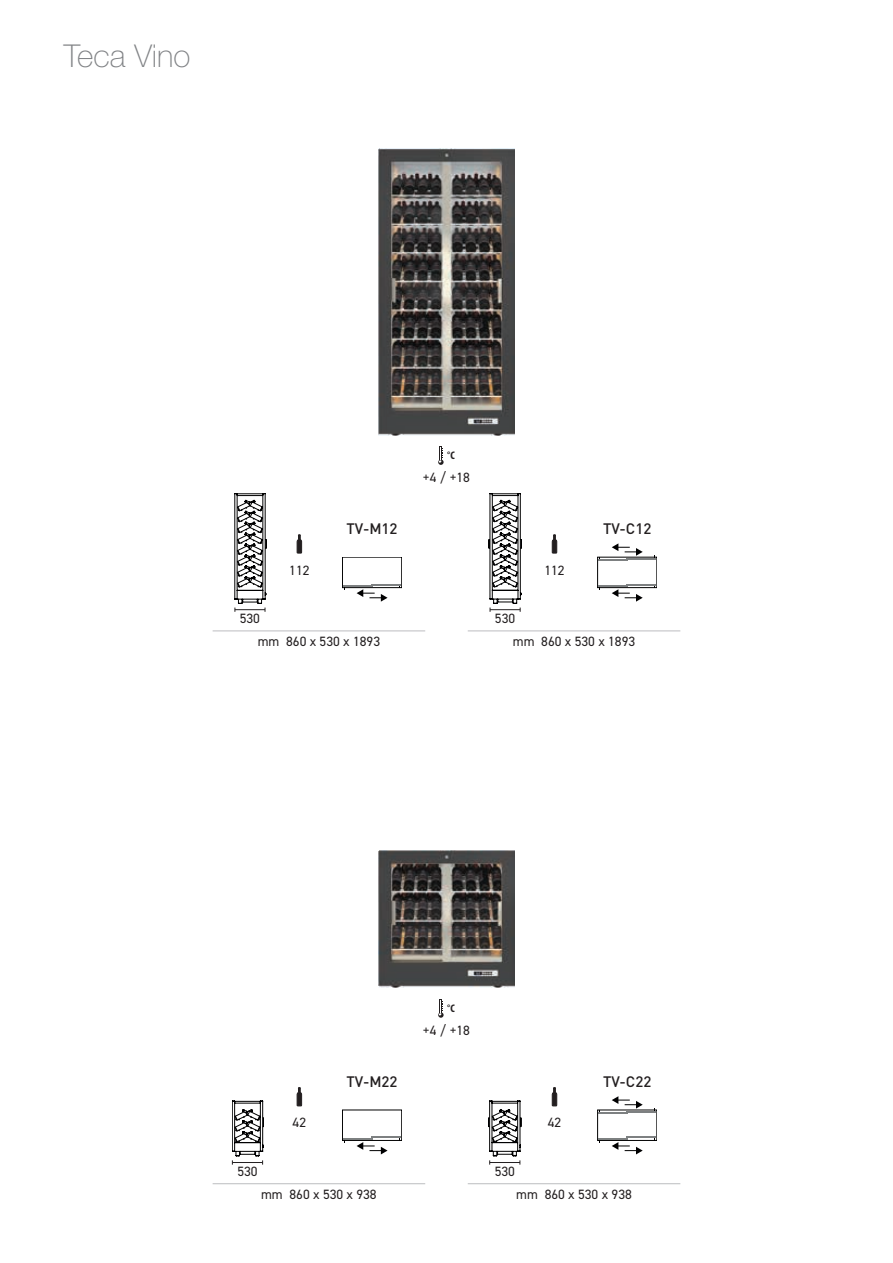
<style>
.page{position:relative;width:893px;height:1263px;background:#fff}
.page>*{position:absolute;margin:0;border:0;box-sizing:border-box;transform-origin:0 0}
.t1{font:100 31.5px "Helvetica Neue";color:#808285}
.t2{font:500 15px "DIN Pro";color:#231f20}
.t3{font:13.5px "DIN2014";color:#231f20}
.t4{font:700 condensed 10.95px "Myriad Pro";color:#231f20}
</style>
<div class="page">
<svg style="left:438px;top:446px;width:6px;height:19px"></svg>
<svg style="left:297px;top:535px;width:5px;height:18px"></svg>
<svg style="left:552px;top:535px;width:5px;height:18px"></svg>
<hr style="left:213px;top:631px;width:212px;height:1px;background:#bcbdc0">
<hr style="left:468px;top:631px;width:212px;height:1px;background:#bcbdc0">
<svg style="left:235px;top:493px;width:32px;height:119px"></svg>
<img style="left:379px;top:149px;width:135px;height:287px">
<svg style="left:342px;top:557px;width:60px;height:45px"></svg>
<hr style="left:343px;top:586px;width:30px;height:1px;background:#7d8081">
<hr style="left:371px;top:584px;width:30px;height:1px;background:#7d8081">
<svg style="left:597px;top:543px;width:60px;height:59px"></svg>
<hr style="left:626px;top:558px;width:30px;height:1px;background:#7d8081">
<hr style="left:598px;top:560px;width:30px;height:1px;background:#7d8081">
<svg style="left:489px;top:493px;width:33px;height:119px"></svg>
<svg style="left:438px;top:999px;width:6px;height:19px"></svg>
<svg style="left:297px;top:1087px;width:5px;height:19px"></svg>
<svg style="left:552px;top:1087px;width:5px;height:19px"></svg>
<hr style="left:213px;top:1183px;width:212px;height:1px;background:#bcbdc0">
<hr style="left:468px;top:1183px;width:212px;height:1px;background:#bcbdc0">
<svg style="left:342px;top:1110px;width:60px;height:44px"></svg>
<hr style="left:343px;top:1138px;width:30px;height:2px;background:#7d8081">
<hr style="left:371px;top:1137px;width:30px;height:1px;background:#7d8081">
<svg style="left:597px;top:1096px;width:60px;height:58px"></svg>
<hr style="left:626px;top:1111px;width:30px;height:1px;background:#7d8081">
<hr style="left:598px;top:1112px;width:30px;height:2px;background:#7d8081">
<svg style="left:232px;top:1101px;width:32px;height:63px"></svg>
<svg style="left:488px;top:1101px;width:33px;height:63px"></svg>
<img style="left:379px;top:850px;width:135px;height:137px">
<h1 class="t1" style="left:64px;top:38px;width:128px">Teca Vino</h1>
<p class="t4" style="left:447px;top:449px;width:9px">°C</p>
<p class="t3" style="left:423px;top:469px;width:49px">+4 / +18</p>
<p class="t2" style="left:346px;top:516px;width:53px">TV-M12</p>
<p class="t2" style="left:603px;top:516px;width:50px">TV-C12</p>
<p class="t3" style="left:289px;top:561px;width:22px">112</p>
<p class="t3" style="left:544px;top:561px;width:22px">112</p>
<p class="t3" style="left:240px;top:610px;width:22px">530</p>
<p class="t3" style="left:495px;top:610px;width:22px">530</p>
<p class="t3" style="left:258px;top:633px;width:124px">mm 860 x 530 x 1893</p>
<p class="t3" style="left:513px;top:633px;width:124px">mm 860 x 530 x 1893</p>
<p class="t4" style="left:447px;top:1002px;width:9px">°C</p>
<p class="t3" style="left:423px;top:1021px;width:49px">+4 / +18</p>
<p class="t2" style="left:346px;top:1069px;width:53px">TV-M22</p>
<p class="t2" style="left:603px;top:1069px;width:50px">TV-C22</p>
<p class="t3" style="left:293px;top:1114px;width:15px">42</p>
<p class="t3" style="left:548px;top:1114px;width:15px">42</p>
<p class="t3" style="left:237px;top:1162px;width:22px">530</p>
<p class="t3" style="left:495px;top:1162px;width:22px">530</p>
<p class="t3" style="left:261px;top:1186px;width:117px">mm 860 x 530 x 938</p>
<p class="t3" style="left:516px;top:1186px;width:117px">mm 860 x 530 x 938</p>
</div>
